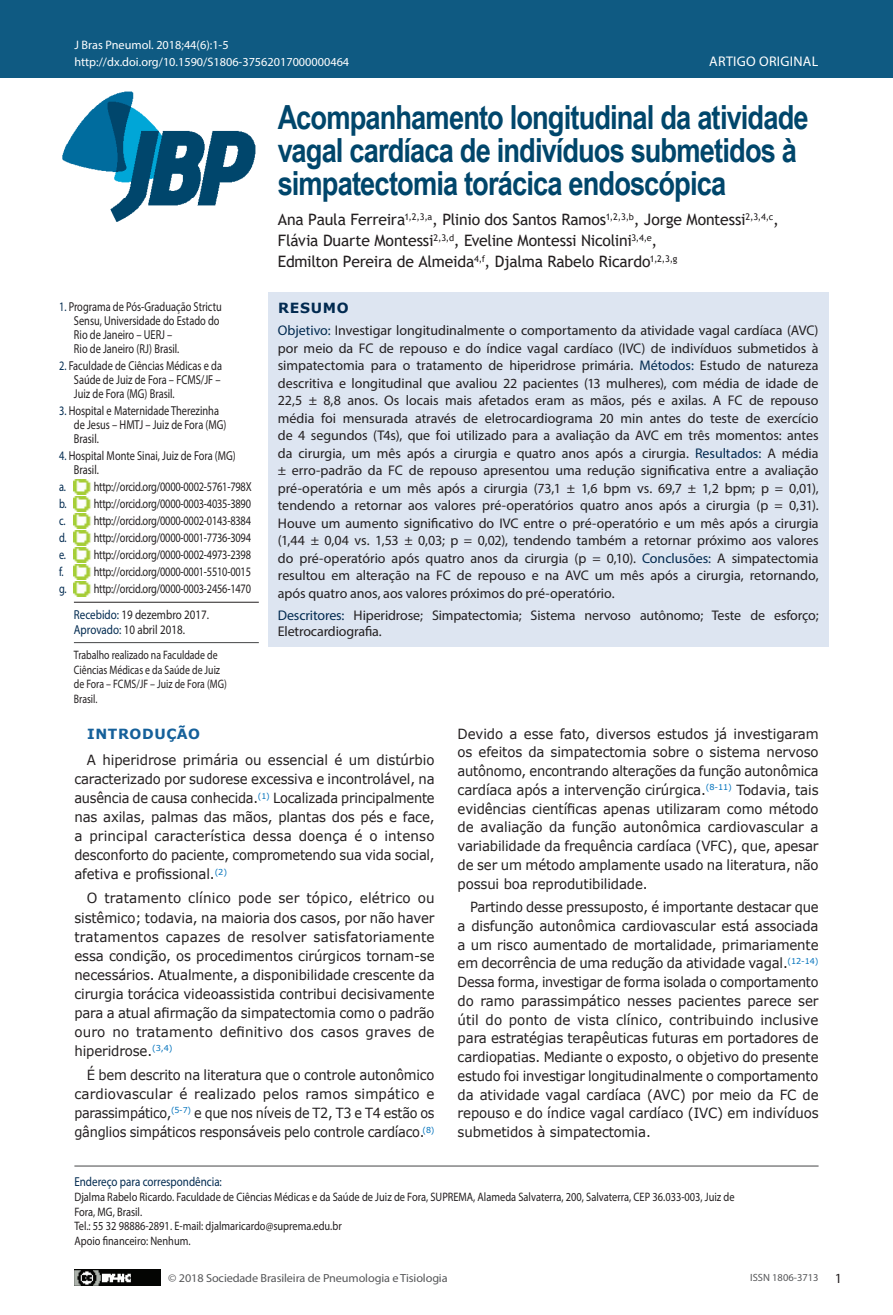
<style>
.page{position:relative;width:893px;height:1315px;background:#fff}
.page>*{position:absolute;margin:0;border:0;box-sizing:border-box;transform-origin:0 0}
.Título{font:700 33.25px/33.2px "Arial Narrow";letter-spacing:-.025em;color:#00466b}
.Autores{font:15.75px/21px "Trebuchet MS";letter-spacing:-.015em;color:#231f20}
.Resumo{font:14px/17.5px "Myriad Pro";color:#231f20;text-align:justify}
.Corpo_PT{font:14px/18.7px "Verdana";letter-spacing:-.01em;color:#231f20;text-align:justify;scale:.94 1}
.Corpo_PT-2{font:14px/18.7px "Verdana";letter-spacing:-.01em;color:#231f20;text-align:justify;scale:.95 1}
.Corpo_PT-3{font:14px/19.1px "Verdana";letter-spacing:-.01em;color:#231f20;text-align:justify;scale:.96 1}
.Palavras_chave{font:14px/16.8px "Myriad Pro";letter-spacing:-.01em;color:#231f20}
.t1{font:14px "Myriad Pro";letter-spacing:.02em;color:#fff}
.Sub_1{font:700 14px "Verdana";letter-spacing:.045em;color:#15609a}
.Título_Resumo{font:700 14px "Verdana";letter-spacing:.05em;color:#012a50}
.Instituições{font:12.95px/14px "Myriad Pro";color:#231f20;scale:.8 1}
.ID{font:12.95px "Myriad Pro";letter-spacing:-.02em;color:#231f20;scale:.8 1}
.Endereço_Corresp{font:12.95px "Myriad Pro";color:#012a50;scale:.85 1}
.Recebido{font:12.95px "Myriad Pro";color:#231f20;scale:.85 1}
.Aprovado{font:12.95px "Myriad Pro";color:#231f20;scale:.85 1}
.End_2{font:12.25px/14.7px "Myriad Pro";color:#231f20;scale:.85 1}
.Trab_realizado{font:12.25px/14.7px "Myriad Pro";color:#231f20;scale:.8 1}
.t2{font:12.25px "Myriad Pro";color:#fff}
.t3{font:11.72px "Myriad Pro";letter-spacing:-.01em;color:#57585a;scale:1.04 1}
.t4{font:10.5px "Myriad Pro";color:#57585a}
.s1{color:#012a50}
</style>
<div class="page">
<div style="left:0;top:0;width:893px;height:78px;background:#0f5a82"></div>
<img style="left:62px;top:91px;width:194px;height:130px">
<img style="left:74px;top:1269px;width:87px;height:16px">
<div style="left:268px;top:292px;width:560px;height:354px;background:#dde5f1"></div>
<hr style="left:74px;top:1165px;width:745px;height:1px;background:#454647">
<img style="left:74px;top:479px;width:17px;height:15px">
<img style="left:74px;top:496px;width:17px;height:15px">
<img style="left:74px;top:513px;width:17px;height:15px">
<img style="left:74px;top:530px;width:17px;height:15px">
<img style="left:74px;top:547px;width:17px;height:15px">
<img style="left:74px;top:564px;width:17px;height:15px">
<img style="left:74px;top:581px;width:17px;height:15px">
<hr style="left:74px;top:602px;width:185px;height:1px;background:#231f20">
<hr style="left:74px;top:642px;width:185px;height:1px;background:#454647">
<p class="t2" style="left:74px;top:38px;width:156px">J Bras Pneumol. 2018;44(6):1-5</p>
<p class="t2" style="left:74px;top:54px;width:276px">http://dx.doi.org/10.1590/S1806-37562017000000464</p>
<p class="t1" style="left:709px;top:52px;width:111px">ARTIGO ORIGINAL</p>
<p class="Instituições" style="left:74px;top:300px;width:186px;text-indent:-15px"><span class="s1">1.</span> Programa de Pós-Graduação Strictu<br>Sensu, Universidade do Estado do<br>Rio de Janeiro – UERJ –<br>Rio de Janeiro (RJ) Brasil.</p>
<p class="Instituições" style="left:74px;top:359px;width:187px;text-align:justify;text-indent:-15px"><span class="s1">2.</span> Faculdade de Ciências Médicas e da Saúde de Juiz de Fora – FCMS/JF – Juiz de Fora (MG) Brasil.</p>
<p class="Instituições" style="left:74px;top:404px;width:192px;text-indent:-15px"><span class="s1">3.</span> Hospital e Maternidade Therezinha de Jesus – HMTJ – Juiz de Fora (MG)<br>Brasil.</p>
<p class="Instituições" style="left:74px;top:449px;width:204px;text-indent:-15px"><span class="s1">4.</span> Hospital Monte Sinai, Juiz de Fora (MG)<br>Brasil.</p>
<p class="ID" style="left:59px;top:479px;width:242px"><span class="s1">a.</span> http://orcid.org/0000-0002-5761-798X</p>
<p class="ID" style="left:59px;top:496px;width:241px"><span class="s1">b.</span> http://orcid.org/0000-0003-4035-3890</p>
<p class="ID" style="left:59px;top:513px;width:241px"><span class="s1">c.</span> http://orcid.org/0000-0002-0143-8384</p>
<p class="ID" style="left:59px;top:530px;width:241px"><span class="s1">d.</span> http://orcid.org/0000-0001-7736-3094</p>
<p class="ID" style="left:59px;top:547px;width:241px"><span class="s1">e.</span> http://orcid.org/0000-0002-4973-2398</p>
<p class="ID" style="left:59px;top:564px;width:241px"><span class="s1">f.</span> http://orcid.org/0000-0001-5510-0015</p>
<p class="ID" style="left:59px;top:581px;width:241px"><span class="s1">g.</span> http://orcid.org/0000-0003-2456-1470</p>
<p class="Recebido" style="left:74px;top:607px;width:161px"><span class="s1">Recebido:</span> 19 dezembro 2017.</p>
<p class="Aprovado" style="left:74px;top:622px;width:132px"><span class="s1">Aprovado:</span> 10 abril 2018.</p>
<p class="Trab_realizado" style="left:74px;top:647px;width:193px">Trabalho realizado na Faculdade de<br>Ciências Médicas e da Saúde de Juiz de Fora – FCMS/JF – Juiz de Fora (MG)<br>Brasil.</p>
<p class="Título" style="left:278px;top:99px;width:532px">Acompanhamento longitudinal da atividade vagal cardíaca de indivíduos submetidos à simpatectomia torácica endoscópica</p>
<p class="Autores" style="left:278px;top:209px;width:503px">Ana Paula Ferreira<sup>1,2,3,a</sup>, Plinio dos Santos Ramos<sup>1,2,3,b</sup>, Jorge Montessi<sup>2,3,4,c</sup>,<br>Flávia Duarte Montessi<sup>2,3,d</sup>, Eveline Montessi Nicolini<sup>3,4,e</sup>,<br>Edmilton Pereira de Almeida<sup>4,f</sup>, Djalma Rabelo Ricardo<sup>1,2,3,g</sup></p>
<p class="Título_Resumo" style="left:278px;top:298px;width:72px">RESUMO</p>
<p class="Resumo" style="left:278px;top:321px;width:542px"><span class="s1">Objetivo:</span> Investigar longitudinalmente o comportamento da atividade vagal cardíaca (AVC) por meio da FC de repouso e do índice vagal cardíaco (IVC) de indivíduos submetidos à simpatectomia para o tratamento de hiperidrose primária. <span class="s1">Métodos:</span> Estudo de natureza descritiva e longitudinal que avaliou 22 pacientes (13 mulheres), com média de idade de 22,5 ± 8,8 anos. Os locais mais afetados eram as mãos, pés e axilas. A FC de repouso média foi mensurada através de eletrocardiograma 20 min antes do teste de exercício de 4 segundos (T4s), que foi utilizado para a avaliação da AVC em três momentos: antes da cirurgia, um mês após a cirurgia e quatro anos após a cirurgia. <span class="s1">Resultados:</span> A média ± erro-padrão da FC de repouso apresentou uma redução significativa entre a avaliação pré-operatória e um mês após a cirurgia (73,1 ± 1,6 bpm vs. 69,7 ± 1,2 bpm; p = 0,01), tendendo a retornar aos valores pré-operatórios quatro anos após a cirurgia (p = 0,31).<br>Houve um aumento significativo do IVC entre o pré-operatório e um mês após a cirurgia (1,44 ± 0,04 vs. 1,53 ± 0,03; p = 0,02), tendendo também a retornar próximo aos valores do pré-operatório após quatro anos da cirurgia (p = 0,10). <span class="s1">Conclusões:</span> A simpatectomia resultou em alteração na FC de repouso e na AVC um mês após a cirurgia, retornando, após quatro anos, aos valores próximos do pré-operatório.</p>
<p class="Palavras_chave" style="left:278px;top:606px;width:542px"><span class="s1">Descritores:</span> Hiperidrose; Simpatectomia; Sistema nervoso autônomo; Teste de esforço;<br>Eletrocardiografia.</p>
<p class="Sub_1" style="left:87px;top:723px;width:114px">INTRODUÇÃO</p>
<p class="Corpo_PT-2" style="left:74px;top:750px;width:381px;text-indent:12px">A hiperidrose primária ou essencial é um distúrbio caracterizado por sudorese excessiva e incontrolável, na ausência de causa conhecida.<sup>(1)</sup> Localizada principalmente nas axilas, palmas das mãos, plantas dos pés e face, a principal característica dessa doença é o intenso desconforto do paciente, comprometendo sua vida social, afetiva e profissional.<sup>(2)</sup></p>
<p class="Corpo_PT-3" style="left:74px;top:888px;width:377px;text-indent:12px">O tratamento clínico pode ser tópico, elétrico ou sistêmico; todavia, na maioria dos casos, por não haver tratamentos capazes de resolver satisfatoriamente essa condição, os procedimentos cirúrgicos tornam-se necessários. Atualmente, a disponibilidade crescente da cirurgia torácica videoassistida contribui decisivamente para a atual afirmação da simpatectomia como o padrão ouro no tratamento definitivo dos casos graves de hiperidrose.<sup>(3,4)</sup></p>
<p class="Corpo_PT" style="left:74px;top:1065px;width:385px;text-indent:12px">É bem descrito na literatura que o controle autonômico cardiovascular é realizado pelos ramos simpático e parassimpático,<sup>(5-7)</sup> e que nos níveis de T2, T3 e T4 estão os gânglios simpáticos responsáveis pelo controle cardíaco.<sup>(8)</sup></p>
<p class="Corpo_PT-2" style="left:458px;top:724px;width:381px">Devido a esse fato, diversos estudos já investigaram os efeitos da simpatectomia sobre o sistema nervoso autônomo, encontrando alterações da função autonômica cardíaca após a intervenção cirúrgica.<sup>(8-11)</sup> Todavia, tais evidências científicas apenas utilizaram como método de avaliação da função autonômica cardiovascular a variabilidade da frequência cardíaca (VFC), que, apesar de ser um método amplamente usado na literatura, não possui boa reprodutibilidade.</p>
<p class="Corpo_PT" style="left:458px;top:897px;width:386px;text-indent:12px">Partindo desse pressuposto, é importante destacar que a disfunção autonômica cardiovascular está associada a um risco aumentado de mortalidade, primariamente em decorrência de uma redução da atividade vagal.<sup>(12-14)<br></sup>Dessa forma, investigar de forma isolada o comportamento do ramo parassimpático nesses pacientes parece ser útil do ponto de vista clínico, contribuindo inclusive para estratégias terapêuticas futuras em portadores de cardiopatias. Mediante o exposto, o objetivo do presente estudo foi investigar longitudinalmente o comportamento da atividade vagal cardíaca (AVC) por meio da FC de repouso e do índice vagal cardíaco (IVC) em indivíduos submetidos à simpatectomia.</p>
<p class="Endereço_Corresp" style="left:74px;top:1174px;width:175px">Endereço para correspondência:</p>
<p class="End_2" style="left:74px;top:1189px;width:778px">Djalma Rabelo Ricardo. Faculdade de Ciências Médicas e da Saúde de Juiz de Fora, SUPREMA, Alameda Salvaterra, 200, Salvaterra, CEP 36.033-003, Juiz de<br>Fora, MG, Brasil.</p>
<p class="End_2" style="left:74px;top:1218px;width:316px">Tel.: 55 32 98886-2891. E-mail: djalmaricardo@suprema.edu.br</p>
<p class="End_2" style="left:74px;top:1233px;width:138px">Apoio financeiro: Nenhum.</p>
<p class="t3" style="left:168px;top:1270px;width:270px">© 2018 Sociedade Brasileira de Pneumologia e Tisiologia</p>
<p class="t4" style="left:750px;top:1271px;width:70px">ISSN 1806-3713</p>
<p class="Resumo" style="left:835px;top:1269px;width:9px">1</p>
</div>
